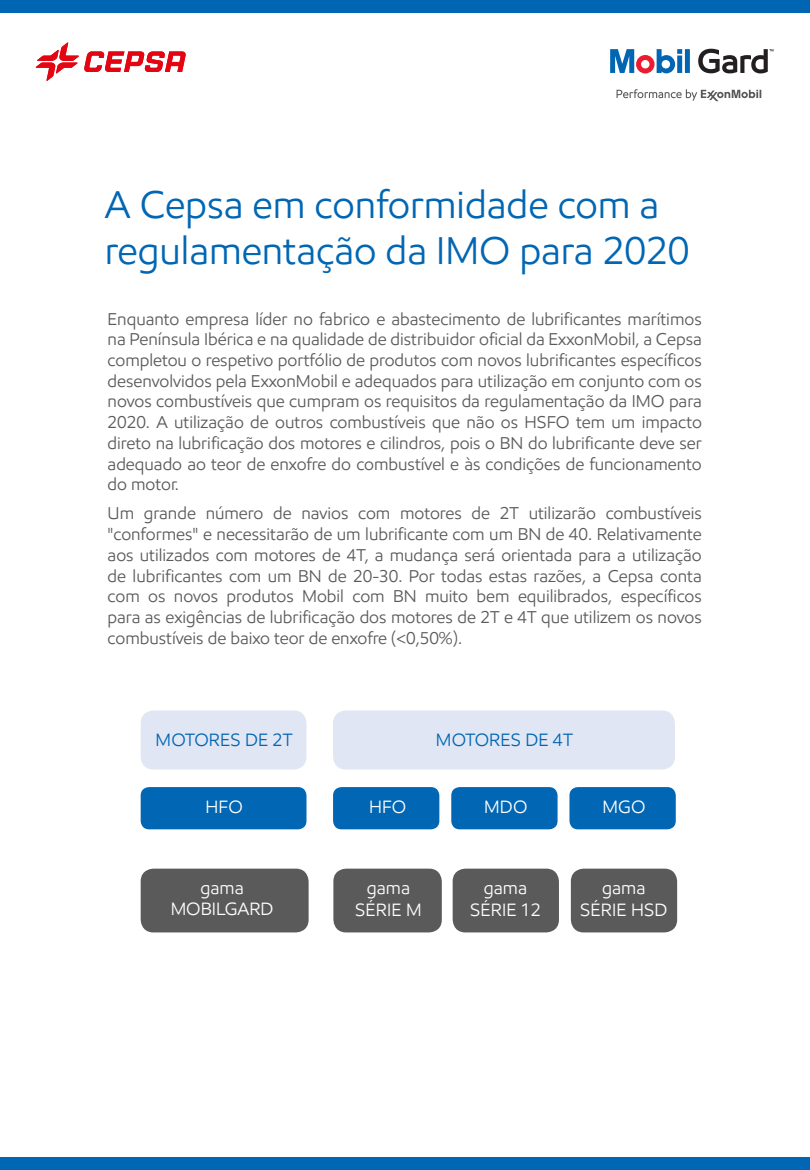
<style>
.page{position:relative;width:810px;height:1170px;background:#fff}
.page>*{position:absolute;margin:0;border:0;box-sizing:border-box;transform-origin:0 0}
.t1{font:39px/46.8px "E Mprint";color:#0166b3}
.t2{font:18px/21.6px "E Mprint";letter-spacing:.01em;color:#fff;text-align:center}
.t3{font:18px "E Mprint";letter-spacing:.01em;color:#0166b3}
.t4{font:17.25px/20.7px "E Mprint";color:#5a5a5a;text-align:justify}
</style>
<div class="page">
<div style="left:141px;top:710px;width:165px;height:59px;background:#e1e6f4;border-radius:13px"></div>
<div style="left:141px;top:868px;width:168px;height:64px;background:#5a5a5a;border-radius:13px"></div>
<div style="left:141px;top:787px;width:165px;height:42px;background:#0166b3;border-radius:9px"></div>
<div style="left:333px;top:710px;width:342px;height:59px;background:#e1e6f4;border-radius:13px"></div>
<div style="left:333px;top:787px;width:106px;height:42px;background:#0166b3;border-radius:9px"></div>
<div style="left:451px;top:787px;width:107px;height:42px;background:#0166b3;border-radius:9px"></div>
<div style="left:569px;top:787px;width:107px;height:42px;background:#0166b3;border-radius:9px"></div>
<div style="left:571px;top:868px;width:106px;height:64px;background:#5a5a5a;border-radius:13px"></div>
<div style="left:453px;top:868px;width:106px;height:64px;background:#5a5a5a;border-radius:13px"></div>
<div style="left:333px;top:868px;width:109px;height:64px;background:#5a5a5a;border-radius:13px"></div>
<svg style="left:35px;top:42px;width:151px;height:39px"></svg>
<svg style="left:617px;top:89px;width:144px;height:12px"></svg>
<svg style="left:610px;top:49px;width:80px;height:24px"></svg>
<svg style="left:698px;top:49px;width:75px;height:24px"></svg>
<div style="left:0;top:0;width:810px;height:13px;background:#0066b3"></div>
<div style="left:0;top:1157px;width:810px;height:12px;background:#0166b3"></div>
<h1 class="t1" style="left:105px;top:180px;width:586px">A Cepsa em conformidade com a regulamentação da IMO para 2020</h1>
<p class="t4" style="left:108px;top:308px;width:596px">Enquanto empresa líder no fabrico e abastecimento de lubrificantes marítimos na Península Ibérica e na qualidade de distribuidor oficial da ExxonMobil, a Cepsa completou o respetivo portfólio de produtos com novos lubrificantes específicos desenvolvidos pela ExxonMobil e adequados para utilização em conjunto com os novos combustíveis que cumpram os requisitos da regulamentação da IMO para 2020. A utilização de outros combustíveis que não os HSFO tem um impacto direto na lubrificação dos motores e cilindros, pois o BN do lubrificante deve ser adequado ao teor de enxofre do combustível e às condições de funcionamento do motor.</p>
<p class="t4" style="left:108px;top:503px;width:596px">Um grande número de navios com motores de 2T utilizarão combustíveis "conformes" e necessitarão de um lubrificante com um BN de 40. Relativamente aos utilizados com motores de 4T, a mudança será orientada para a utilização de lubrificantes com um BN de 20-30. Por todas estas razões, a Cepsa conta com os novos produtos Mobil com BN muito bem equilibrados, específicos para as exigências de lubrificação dos motores de 2T e 4T que utilizem os novos combustíveis de baixo teor de enxofre (&lt;0,50%).</p>
<p class="t3" style="left:156px;top:728px;width:138px">MOTORES DE 2T</p>
<p class="t3" style="left:436px;top:728px;width:138px">MOTORES DE 4T</p>
<p class="t2" style="left:205px;top:796px;width:39px">HFO</p>
<p class="t2" style="left:369px;top:796px;width:39px">HFO</p>
<p class="t2" style="left:484px;top:796px;width:45px">MDO</p>
<p class="t2" style="left:603px;top:796px;width:45px">MGO</p>
<p class="t2" style="left:171px;top:876px;width:104px">gama<br>MOBILGARD</p>
<p class="t2" style="left:355px;top:877px;width:68px">gama<br>SÉRIE M</p>
<p class="t2" style="left:470px;top:877px;width:72px">gama<br>SÉRIE 12</p>
<p class="t2" style="left:580px;top:877px;width:89px">gama<br>SÉRIE HSD</p>
</div>
